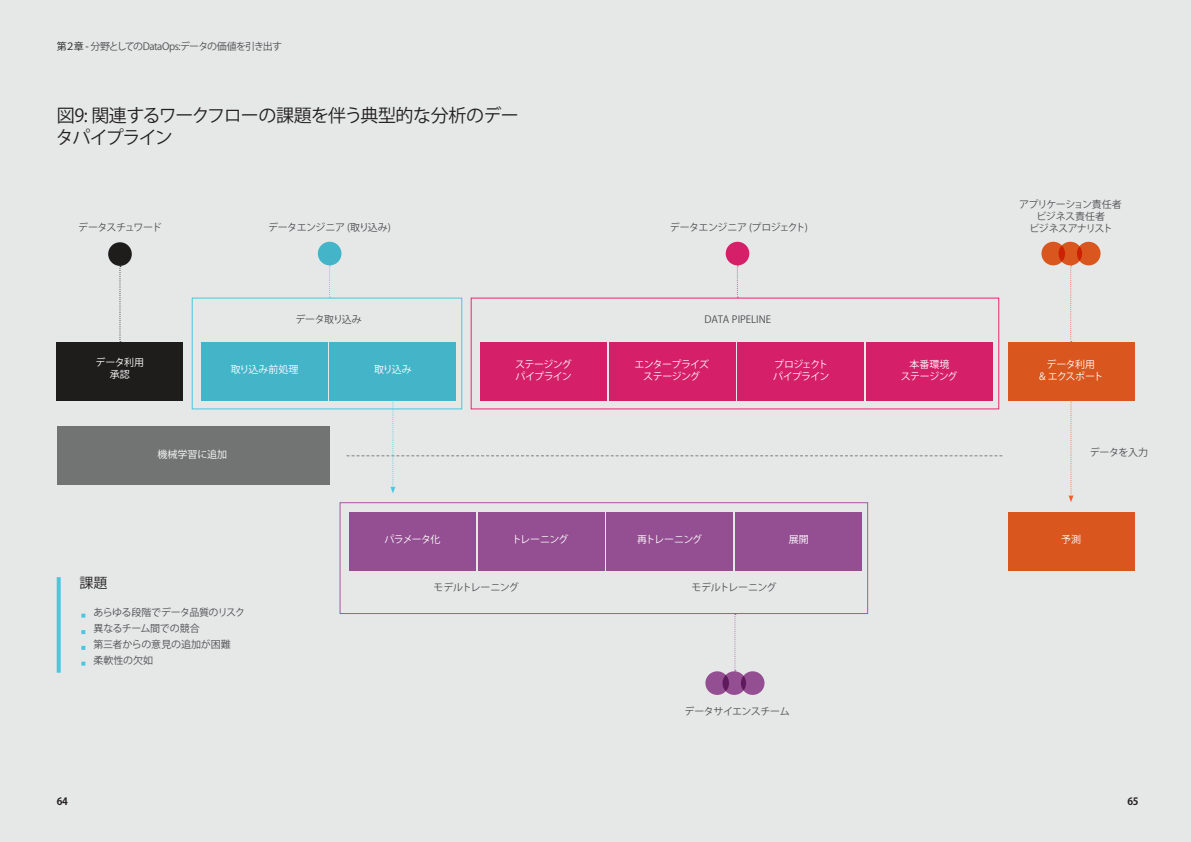
<style>
.page{position:relative;width:1191px;height:842px;background:#e5e8e7}
.page>*{position:absolute;margin:0;border:0;box-sizing:border-box;transform-origin:0 0}
.t1{font:18px/21.6px "Koz Go Pr 6 N";letter-spacing:-.04em;color:#231f20}
.t2{font:14px "Koz Go Pr 6 N";color:#231f20}
.t3{font:10px "Koz Go Pr 6 N";letter-spacing:-.045em;color:#4d5051}
.t4{font:10px "Koz Go Pr 6 N";letter-spacing:-.05em;color:#fff}
.t5{font:10px "Koz Go Pr 6 N";letter-spacing:-.08em;color:#4d5051}
.t6{font:10px "Koz Go Pr 6 N";letter-spacing:-.02em;color:#4d5051}
.t7{font:10px "Koz Go Pr 6 N";letter-spacing:-.07em;color:#4d5051}
.t8{font:10px "Koz Go Pr 6 N";color:#fff}
.t9{font:10px "Koz Go Pr 6 N";color:#4d5051}
.t10{font:10px "Koz Go Pr 6 N";letter-spacing:-.025em;color:#4d5051}
.t11{font:10px "Koz Go Pr 6 N";letter-spacing:-.085em;color:#4d5051}
.t12{font:10px "Koz Go Pr 6 N";letter-spacing:-.07em;color:#fff}
.t13{font:10px "Koz Go Pr 6 N";letter-spacing:-.08em;color:#fff}
.t14{font:700 10px "Koz Go Pr 6 N";color:#231f20}
.s1{color:#231f20}
</style>
<div class="page">
<div style="left:57px;top:342px;width:126px;height:59px;background:#231f20"></div>
<div style="left:201px;top:342px;width:127px;height:59px;background:#44b4c9"></div>
<div style="left:330px;top:342px;width:126px;height:59px;background:#44b4c9"></div>
<div style="left:192px;top:298px;width:270px;height:111px;border:1px solid #4cc6de"></div>
<div style="left:480px;top:342px;width:127px;height:59px;background:#d51f69"></div>
<div style="left:609px;top:342px;width:126px;height:59px;background:#d51f69"></div>
<div style="left:737px;top:342px;width:127px;height:59px;background:#d51f69"></div>
<div style="left:866px;top:342px;width:126px;height:59px;background:#d51f69"></div>
<div style="left:1007px;top:342px;width:127px;height:59px;background:#d9571e"></div>
<div style="left:57px;top:426px;width:273px;height:59px;background:#727473"></div>
<div style="left:349px;top:512px;width:127px;height:59px;background:#944f92"></div>
<div style="left:478px;top:512px;width:126px;height:59px;background:#944f92"></div>
<div style="left:339px;top:502px;width:529px;height:112px;border:1px solid #a557a2"></div>
<div style="left:606px;top:512px;width:127px;height:59px;background:#944f92"></div>
<div style="left:735px;top:512px;width:126px;height:59px;background:#944f92"></div>
<div style="left:1007px;top:512px;width:127px;height:59px;background:#d9571e"></div>
<svg style="left:1068px;top:400px;width:5px;height:102px"></svg>
<div style="left:108px;top:242px;width:24px;height:24px;background:#231f20;border-radius:50%"></div>
<div style="left:318px;top:242px;width:23px;height:23px;background:#44b4c9;border-radius:50%"></div>
<svg style="left:119px;top:266px;width:2px;height:76px"></svg>
<svg style="left:329px;top:265px;width:1px;height:33px"></svg>
<div style="left:725px;top:242px;width:24px;height:23px;background:#d51f69;border-radius:50%"></div>
<svg style="left:737px;top:265px;width:1px;height:33px"></svg>
<div style="left:1077px;top:242px;width:23px;height:23px;background:#d9571e;border-radius:50%"></div>
<svg style="left:1070px;top:265px;width:1px;height:77px"></svg>
<svg style="left:1058px;top:242px;width:24px;height:23px"></svg>
<svg style="left:1041px;top:242px;width:24px;height:23px"></svg>
<svg style="left:57px;top:577px;width:4px;height:96px"></svg>
<svg style="left:734px;top:614px;width:2px;height:57px"></svg>
<div style="left:741px;top:671px;width:23px;height:24px;background:#944f92;border-radius:50%"></div>
<svg style="left:722px;top:671px;width:24px;height:24px"></svg>
<svg style="left:705px;top:671px;width:24px;height:24px"></svg>
<svg style="left:346px;top:400px;width:656px;height:93px"></svg>
<svg style="left:81px;top:614px;width:4px;height:4px"></svg>
<svg style="left:81px;top:630px;width:4px;height:4px"></svg>
<svg style="left:81px;top:646px;width:4px;height:4px"></svg>
<svg style="left:81px;top:662px;width:4px;height:4px"></svg>
<p class="t5" style="left:57px;top:41px;width:227px"><span class="s1">第２章 -</span> 分野としてのDataOps:データの価値を引き出す</p>
<p class="t1" style="left:56px;top:105px;width:465px">図9: 関連するワークフローの課題を伴う典型的な分析のデータパイプライン</p>
<p class="t11" style="left:78px;top:222px;width:85px">データスチュワード</p>
<p class="t3" style="left:268px;top:222px;width:125px">データエンジニア (取り込み)</p>
<p class="t3" style="left:670px;top:222px;width:140px">データエンジニア (プロジェクト)</p>
<p class="t4" style="left:95px;top:357px;width:50px">データ利用</p>
<p class="t4" style="left:110px;top:369px;width:21px">承認</p>
<p class="t3" style="left:295px;top:313px;width:68px">データ取り込み</p>
<p class="t8" style="left:231px;top:363px;width:69px">取り込み前処理</p>
<p class="t4" style="left:515px;top:359px;width:58px">ステージング</p>
<p class="t4" style="left:515px;top:371px;width:58px">パイプライン</p>
<p class="t4" style="left:374px;top:363px;width:39px">取り込み</p>
<p class="t8" style="left:157px;top:449px;width:71px">機械学習に追加</p>
<p class="t9" style="left:704px;top:313px;width:68px">DATA PIPELINE</p>
<p class="t12" style="left:634px;top:359px;width:76px">エンタープライズ</p>
<p class="t4" style="left:643px;top:371px;width:58px">ステージング</p>
<p class="t4" style="left:774px;top:359px;width:55px">プロジェクト</p>
<p class="t4" style="left:773px;top:371px;width:58px">パイプライン</p>
<p class="t4" style="left:909px;top:359px;width:41px">本番環境</p>
<p class="t4" style="left:900px;top:371px;width:58px">ステージング</p>
<p class="t7" style="left:1019px;top:199px;width:104px">アプリケーション責任者</p>
<p class="t6" style="left:1036px;top:211px;width:70px">ビジネス責任者</p>
<p class="t7" style="left:1029px;top:223px;width:85px">ビジネスアナリスト</p>
<p class="t4" style="left:1046px;top:359px;width:50px">データ利用</p>
<p class="t4" style="left:1039px;top:371px;width:66px">&amp; エクスポート</p>
<p class="t3" style="left:1089px;top:447px;width:60px">データを入力</p>
<p class="t2" style="left:79px;top:575px;width:29px">課題</p>
<p class="t3" style="left:94px;top:607px;width:153px">あらゆる段階でデータ品質のリスク</p>
<p class="t10" style="left:94px;top:623px;width:108px">異なるチーム間での競合</p>
<p class="t6" style="left:94px;top:639px;width:139px">第三者からの意見の追加が困難</p>
<p class="t3" style="left:94px;top:655px;width:61px">柔軟性の欠如</p>
<p class="t4" style="left:512px;top:533px;width:58px">トレーニング</p>
<p class="t13" style="left:637px;top:533px;width:67px">再トレーニング</p>
<p class="t4" style="left:788px;top:533px;width:21px">展開</p>
<p class="t4" style="left:384px;top:533px;width:57px">パラメータ化</p>
<p class="t4" style="left:1061px;top:533px;width:21px">予測</p>
<p class="t3" style="left:434px;top:581px;width:87px">モデルトレーニング</p>
<p class="t3" style="left:691px;top:581px;width:87px">モデルトレーニング</p>
<p class="t3" style="left:684px;top:705px;width:107px">データサイエンスチーム</p>
<p class="t14" style="left:57px;top:795px;width:13px">64</p>
<p class="t14" style="left:1127px;top:795px;width:12px">65</p>
</div>
